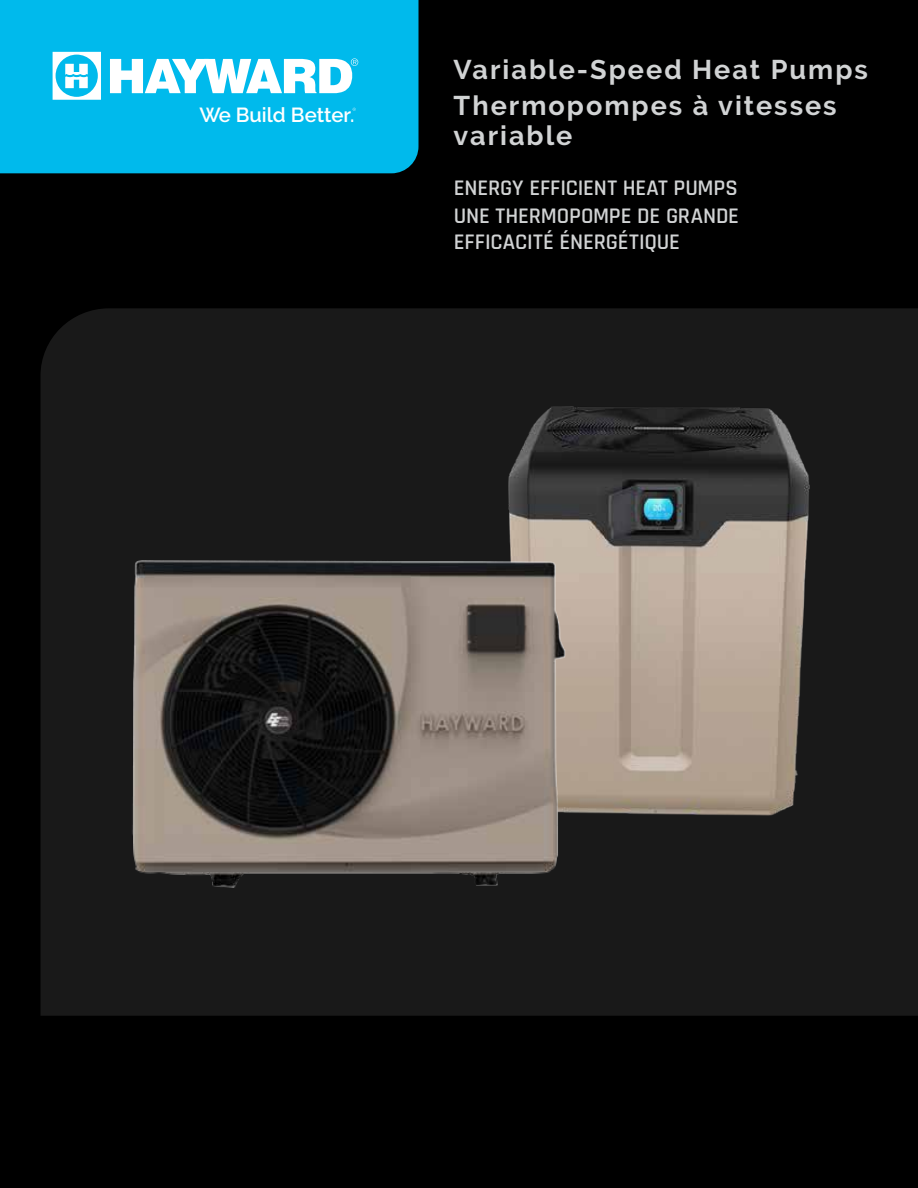
<style>
.page{position:relative;width:918px;height:1188px;background:#000}
.page>*{position:absolute;margin:0;border:0;box-sizing:border-box;transform-origin:0 0}
.t1{font:700 27px/36px "Raleway";letter-spacing:.075em;color:#d1d3d4}
.t2{font:600 22.5px/28.5px "Rajdhani";letter-spacing:-.005em;color:#d1d3d4}
.t3{font:600 20.4px "Raleway";color:#fff}
</style>
<div class="page">
<div style="left:41px;top:308px;width:877px;height:708px;background:#191919"></div>
<div style="left:0;top:0;width:418px;height:173px;background:#00baec"></div>
<svg style="left:110px;top:58px;width:248px;height:35px;background:#a7e7f8"></svg>
<svg style="left:53px;top:52px;width:48px;height:48px;background:#90e0f6"></svg>
<img style="left:460px;top:386px;width:368px;height:470px">
<img style="left:127px;top:559px;width:444px;height:331px">
<p class="t3" style="left:199px;top:103px;width:157px">We Build Better.</p>
<p class="t1" style="left:454px;top:52px;width:416px">Variable-Speed Heat Pumps<br>Thermopompes à vitesses</p>
<p class="t1" style="left:454px;top:118px;width:120px">variable</p>
<p class="t2" style="left:454px;top:174px;width:287px">ENERGY EFFICIENT HEAT PUMPS<br>UNE THERMOPOMPE DE GRANDE</p>
<p class="t2" style="left:454px;top:228px;width:228px">EFFICACITÉ ÉNERGÉTIQUE</p>
</div>
